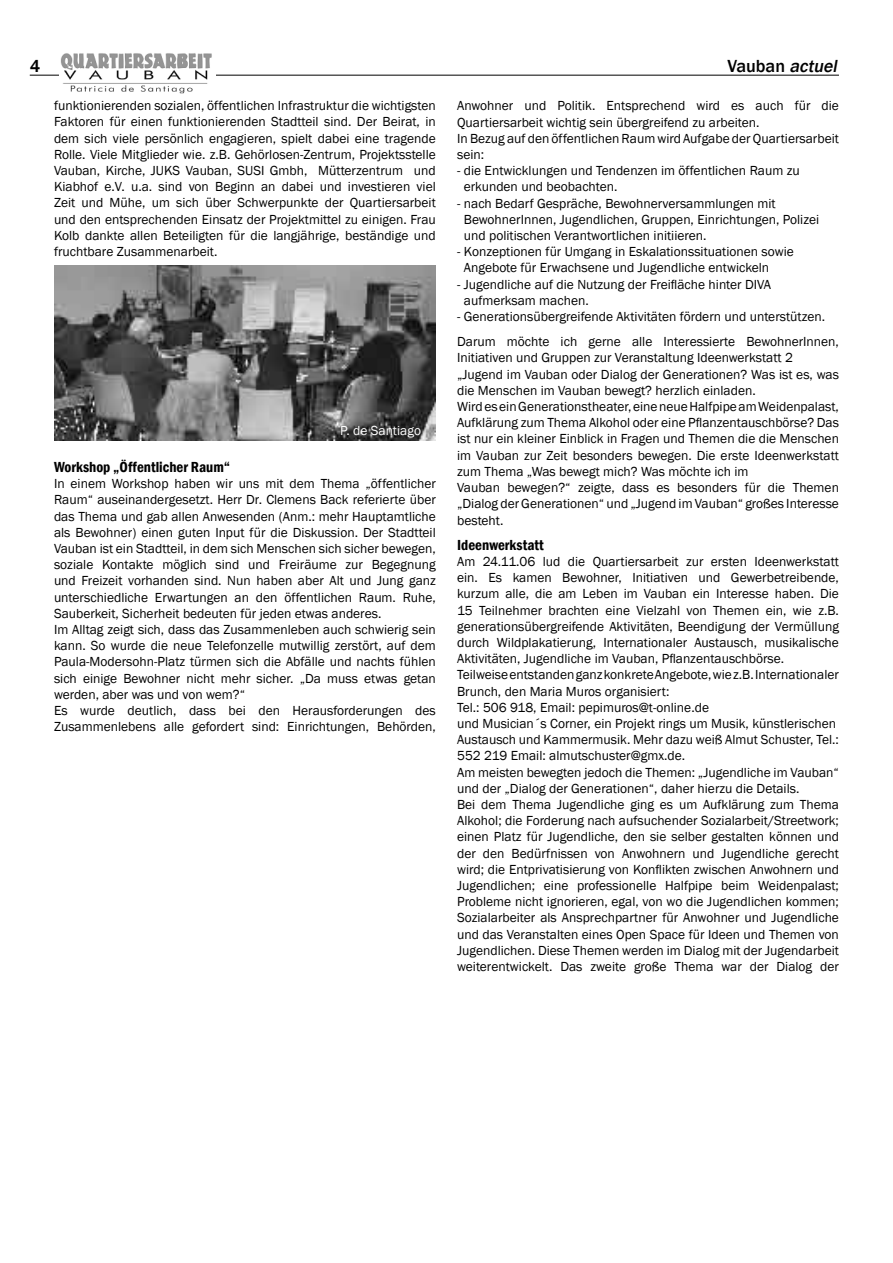
<style>
.page{position:relative;width:893px;height:1263px;background:#fff}
.page>*{position:absolute;margin:0;border:0;box-sizing:border-box;transform-origin:0 0}
.t1{font:500 18px "Franklin Gothic";color:#000}
.t2{font:600 condensed 15px "Franklin Gothic";color:#000}
.t3{font:13.5px/16.2px "Franklin Gothic";color:#000}
.t4{font:13.5px "Franklin Gothic";color:#fff}
.s1{font-style:italic}
</style>
<div class="page">
<hr style="left:30px;top:75px;width:809px;height:1px;background:#000">
<img style="left:60px;top:53px;width:155px;height:41px">
<img style="left:54px;top:266px;width:382px;height:174px">
<h1 class="t1" style="left:30px;top:55px;width:12px">4</h1>
<h1 class="t1" style="left:727px;top:55px;width:115px">Vauban <span class="s1">actuel</span></h1>
<p class="t3" style="left:54px;top:98px;width:383px;text-align:justify">funktionierenden sozialen, öffentlichen Infrastruktur die wichtigsten Faktoren für einen funktionierenden Stadtteil sind. Der Beirat, in dem sich viele persönlich engagieren, spielt dabei eine tragende Rolle. Viele Mitglieder wie. z.B. Gehörlosen-Zentrum, Projektsstelle Vauban, Kirche, JUKS Vauban, SUSI Gmbh, Mütterzentrum und Kiabhof e.V. u.a. sind von Beginn an dabei und investieren viel Zeit und Mühe, um sich über Schwerpunkte der Quartiersarbeit und den entsprechenden Einsatz der Projektmittel zu einigen. Frau Kolb dankte allen Beteiligten für die langjährige, beständige und fruchtbare Zusammenarbeit.</p>
<p class="t3" style="left:457px;top:98px;width:383px">Anwohner und Politik. Entsprechend wird es auch für die Quartiersarbeit wichtig sein übergreifend zu arbeiten.<br>In Bezug auf den öffentlichen Raum wird Aufgabe der Quartiersarbeit sein:</p>
<p class="t3" style="left:464px;top:163px;width:337px;text-indent:-7px">- die Entwicklungen und Tendenzen im öffentlichen Raum zu erkunden und beobachten.</p>
<p class="t3" style="left:464px;top:195px;width:357px;text-indent:-7px">- nach Bedarf Gespräche, Bewohnerversammlungen mit<br>BewohnerInnen, Jugendlichen, Gruppen, Einrichtungen, Polizei und politischen Verantwortlichen initiieren.</p>
<p class="t3" style="left:464px;top:244px;width:331px;text-indent:-7px">- Konzeptionen für Umgang in Eskalationssituationen sowie<br>Angebote für Erwachsene und Jugendliche entwickeln</p>
<p class="t3" style="left:464px;top:276px;width:309px;text-indent:-7px">- Jugendliche auf die Nutzung der Freifläche hinter DIVA aufmerksam machen.</p>
<p class="t3" style="left:457px;top:304px;width:383px;line-height:25.2px">- Generationsübergreifende Aktivitäten fördern und unterstützen.<br>Darum möchte ich gerne alle Interessierte BewohnerInnen,</p>
<p class="t3" style="left:457px;top:350px;width:383px">Initiativen und Gruppen zur Veranstaltung Ideenwerkstatt 2 „Jugend im Vauban oder Dialog der Generationen? Was ist es, was die Menschen im Vauban bewegt? herzlich einladen.<br>Wird es ein Generationstheater, eine neue Halfpipe am Weidenpalast, Aufklärung zum Thema Alkohol oder eine Pflanzentauschbörse? Das ist nur ein kleiner Einblick in Fragen und Themen die die Menschen im Vauban zur Zeit besonders bewegen. Die erste Ideenwerkstatt zum Thema „Was bewegt mich? Was möchte ich im<br>Vauban bewegen?“ zeigte, dass es besonders für die Themen „Dialog der Generationen“ und „Jugend im Vauban“ großes Interesse besteht.</p>
<p class="t2" style="left:457px;top:535px;width:88px">Ideenwerkstatt</p>
<p class="t3" style="left:457px;top:554px;width:383px">Am 24.11.06 lud die Quartiersarbeit zur ersten Ideenwerkstatt ein. Es kamen Bewohner, Initiativen und Gewerbetreibende, kurzum alle, die am Leben im Vauban ein Interesse haben. Die 15 Teilnehmer brachten eine Vielzahl von Themen ein, wie z.B. generationsübergreifende Aktivitäten, Beendigung der Vermüllung durch Wildplakatierung, Internationaler Austausch, musikalische Aktivitäten, Jugendliche im Vauban, Pflanzentauschbörse.<br>Teilweise entstanden ganz konkrete Angebote, wie z.B. Internationaler Brunch, den Maria Muros organisiert:<br>Tel.: 506 918, Email: pepimuros@t-online.de<br>und Musician´s Corner, ein Projekt rings um Musik, künstlerischen Austausch und Kammermusik. Mehr dazu weiß Almut Schuster, Tel.:<br>552 219 Email: almutschuster@gmx.de.<br>Am meisten bewegten jedoch die Themen: „Jugendliche im Vauban“ und der „Dialog der Generationen“, daher hierzu die Details.<br>Bei dem Thema Jugendliche ging es um Aufklärung zum Thema Alkohol; die Forderung nach aufsuchender Sozialarbeit/Streetwork; einen Platz für Jugendliche, den sie selber gestalten können und der den Bedürfnissen von Anwohnern und Jugendliche gerecht wird; die Entprivatisierung von Konflikten zwischen Anwohnern und Jugendlichen; eine professionelle Halfpipe beim Weidenpalast; Probleme nicht ignorieren, egal, von wo die Jugendlichen kommen; Sozialarbeiter als Ansprechpartner für Anwohner und Jugendliche und das Veranstalten eines Open Space für Ideen und Themen von Jugendlichen. Diese Themen werden im Dialog mit der Jugendarbeit weiterentwickelt. Das zweite große Thema war der Dialog der</p>
<p class="t4" style="left:340px;top:422px;width:82px">P. de Santiago</p>
<p class="t2" style="left:54px;top:457px;width:178px">Workshop „Öffentlicher Raum“</p>
<p class="t3" style="left:54px;top:476px;width:383px">In einem Workshop haben wir uns mit dem Thema „öffentlicher Raum“ auseinandergesetzt. Herr Dr. Clemens Back referierte über das Thema und gab allen Anwesenden (Anm.: mehr Hauptamtliche als Bewohner) einen guten Input für die Diskussion. Der Stadtteil Vauban ist ein Stadtteil, in dem sich Menschen sich sicher bewegen, soziale Kontakte möglich sind und Freiräume zur Begegnung und Freizeit vorhanden sind. Nun haben aber Alt und Jung ganz unterschiedliche Erwartungen an den öffentlichen Raum. Ruhe, Sauberkeit, Sicherheit bedeuten für jeden etwas anderes.<br>Im Alltag zeigt sich, dass das Zusammenleben auch schwierig sein kann. So wurde die neue Telefonzelle mutwillig zerstört, auf dem Paula-Modersohn-Platz türmen sich die Abfälle und nachts fühlen sich einige Bewohner nicht mehr sicher. „Da muss etwas getan werden, aber was und von wem?“<br>Es wurde deutlich, dass bei den Herausforderungen des Zusammenlebens alle gefordert sind: Einrichtungen, Behörden,</p>
</div>
